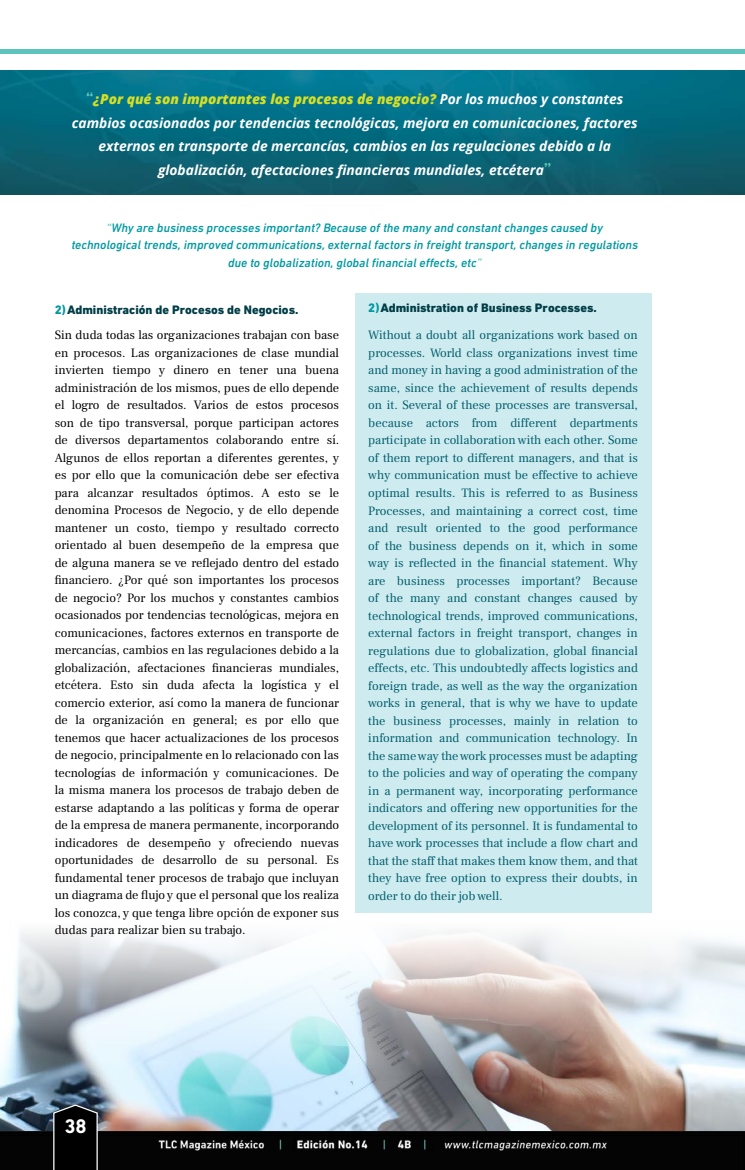
<style>
.page{position:relative;width:745px;height:1170px;background:#fff}
.page>*{position:absolute;margin:0;border:0;box-sizing:border-box;transform-origin:0 0}
.t1{font:700 20px "DIN Next CYR";color:#fff}
.t2{font:italic 700 13.75px/23.8px "Open Sans";color:#fff;text-align:center}
.t3{font:12.5px/17.5px "Frank Ruhl Libre";color:#000;text-align:justify}
.t4{font:12.5px/17.5px "Frank Ruhl Libre";color:#015e6d;text-align:justify}
.t5{font:italic 500 12.5px/17.5px "DIN Next CYR";color:#0099a2;text-align:center}
.t6{font:800 12.5px "DIN Next CYR";color:#013d46}
.s1{font-family:"Santas Big Secret BB";font-weight:400;font-style:normal;font-size:17.5px;color:#5cc4bd}
.s2{font-weight:800;color:#d7df23}
.s3{font-family:"Santas Big Secret BB";font-weight:400;font-style:normal;font-size:17.5px;color:#56c2b4}
.s4{color:#5cc4bd}
.s5{color:#0099a2}
</style>
<div class="page">
<img style="left:0;top:932px;width:744px;height:199px">
<img style="left:0;top:71px;width:744px;height:123px">
<div style="left:354px;top:293px;width:297px;height:619px;background:#ceebef"></div>
<img style="left:0;top:1131px;width:745px;height:38px">
<svg style="left:53px;top:1103px;width:45px;height:66px;background:#151718"></svg>
<div style="left:0;top:49px;width:744px;height:5px;background:#5cc4bd"></div>
<p class="t2" style="left:72px;top:87px;width:566px"><span class="s1">“</span><span class="s2">¿Por qué son importantes los procesos de negocio?</span> Por los muchos y constantes cambios ocasionados por tendencias tecnológicas, mejora en comunicaciones, factores externos en transporte de mercancías, cambios en las regulaciones debido a la globalización, afectaciones financieras mundiales, etcétera<span class="s3">”</span></p>
<p class="t5" style="left:71px;top:218px;width:568px"><span class="s4">“</span>Why are business processes important? Because of the many and constant changes caused by technological trends, improved communications, external factors in freight transport, changes in regulations due to globalization, global financial effects, etc<span class="s4">”</span></p>
<p class="t6" style="left:55px;top:302px;width:245px"><span class="s5">2)</span>Administración de Procesos de Negocios.</p>
<p class="t3" style="left:55px;top:326px;width:286px">Sin duda todas las organizaciones trabajan con base en procesos. Las organizaciones de clase mundial invierten tiempo y dinero en tener una buena administración de los mismos, pues de ello depende el logro de resultados. Varios de estos procesos son de tipo transversal, porque participan actores de diversos departamentos colaborando entre sí.<br>Algunos de ellos reportan a diferentes gerentes, y es por ello que la comunicación debe ser efectiva para alcanzar resultados óptimos. A esto se le denomina Procesos de Negocio, y de ello depende mantener un costo, tiempo y resultado correcto orientado al buen desempeño de la empresa que de alguna manera se ve reflejado dentro del estado financiero. ¿Por qué son importantes los procesos de negocio? Por los muchos y constantes cambios ocasionados por tendencias tecnológicas, mejora en comunicaciones, factores externos en transporte de mercancías, cambios en las regulaciones debido a la globalización, afectaciones financieras mundiales, etcétera. Esto sin duda afecta la logística y el comercio exterior, así como la manera de funcionar de la organización en general; es por ello que tenemos que hacer actualizaciones de los procesos de negocio, principalmente en lo relacionado con las tecnologías de información y comunicaciones. De la misma manera los procesos de trabajo deben de estarse adaptando a las políticas y forma de operar de la empresa de manera permanente, incorporando indicadores de desempeño y ofreciendo nuevas oportunidades de desarrollo de su personal. Es fundamental tener procesos de trabajo que incluyan un diagrama de flujo y que el personal que los realiza los conozca, y que tenga libre opción de exponer sus dudas para realizar bien su trabajo.</p>
<p class="t6" style="left:368px;top:300px;width:230px"><span class="s5">2)</span>Administration of Business Processes.</p>
<p class="t4" style="left:368px;top:326px;width:271px">Without a doubt all organizations work based on processes. World class organizations invest time and money in having a good administration of the same, since the achievement of results depends on it. Several of these processes are transversal, because actors from different departments participate in collaboration with each other. Some of them report to different managers, and that is why communication must be effective to achieve optimal results. This is referred to as Business Processes, and maintaining a correct cost, time and result oriented to the good performance of the business depends on it, which in some way is reflected in the financial statement. Why are business processes important? Because of the many and constant changes caused by technological trends, improved communications, external factors in freight transport, changes in regulations due to globalization, global financial effects, etc. This undoubtedly affects logistics and foreign trade, as well as the way the organization works in general, that is why we have to update the business processes, mainly in relation to information and communication technology. In the same way the work processes must be adapting to the policies and way of operating the company in a permanent way, incorporating performance indicators and offering new opportunities for the development of its personnel. It is fundamental to have work processes that include a flow chart and that the staff that makes them know them, and that they have free option to express their doubts, in order to do their job well.</p>
<h1 class="t1" style="left:64px;top:1114px;width:24px">38</h1>
</div>
